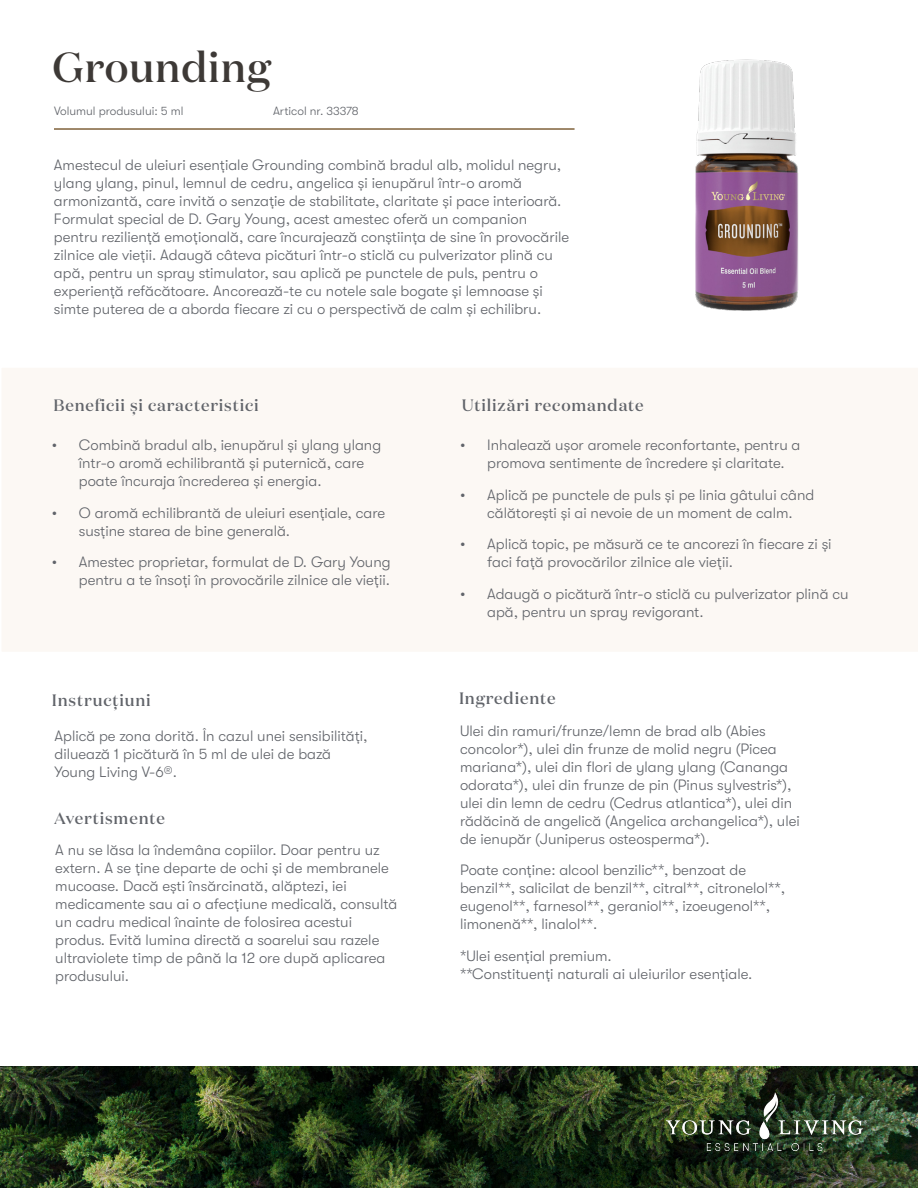
<style>
.page{position:relative;width:918px;height:1188px;background:#fff}
.page>*{position:absolute;margin:0;border:0;box-sizing:border-box;transform-origin:0 0}
.t1{font:500 42px "Domaine Display";letter-spacing:.02em;color:#3d3936}
.t2{font:500 16.5px "Domaine Display";letter-spacing:.05em;color:#61646a}
.t3{font:300 15px/18px "GT Walsheim Pro";color:#61646a}
.t4{font:300 12px "GT Walsheim Pro";color:#61646a}
</style>
<div class="page">
<div style="left:2px;top:368px;width:916px;height:283px;background:#fcf8f4"></div>
<img style="left:0;top:1066px;width:918px;height:122px">
<img style="left:666px;top:1093px;width:201px;height:58px">
<hr style="left:54px;top:128px;width:521px;height:2px;background:#80623b">
<img style="left:695px;top:60px;width:103px;height:251px">
<h1 class="t1" style="left:52px;top:40px;width:219px">Grounding</h1>
<p class="t4" style="left:54px;top:104px;width:131px">Volumul produsului: 5 ml</p>
<p class="t4" style="left:273px;top:104px;width:87px">Articol nr. 33378</p>
<p class="t3" style="left:54px;top:156px;width:517px">Amestecul de uleiuri esențiale Grounding combină bradul alb, molidul negru, ylang ylang, pinul, lemnul de cedru, angelica și ienupărul într-o aromă armonizantă, care invită o senzație de stabilitate, claritate și pace interioară.<br>Formulat special de D. Gary Young, acest amestec oferă un companion pentru reziliență emoțională, care încurajează conștiința de sine în provocările zilnice ale vieții. Adaugă câteva picături într-o sticlă cu pulverizator plină cu apă, pentru un spray stimulator, sau aplică pe punctele de puls, pentru o experiență refăcătoare. Ancorează-te cu notele sale bogate și lemnoase și simte puterea de a aborda fiecare zi cu o perspectivă de calm și echilibru.</p>
<p class="t2" style="left:53px;top:395px;width:207px">Beneficii și caracteristici</p>
<p class="t3" style="left:79px;top:436px;width:304px;text-indent:-27px">• Combină bradul alb, ienupărul și ylang ylang într-o aromă echilibrantă și puternică, care poate încuraja încrederea și energia.</p>
<p class="t3" style="left:79px;top:504px;width:308px;text-indent:-27px">• O aromă echilibrantă de uleiuri esențiale, care susține starea de bine generală.</p>
<p class="t3" style="left:52px;top:553px;width:340px;text-align:right">• Amestec proprietar, formulat de D. Gary Young pentru a te însoți în provocările zilnice ale vieții.</p>
<p class="t2" style="left:52px;top:690px;width:100px">Instrucțiuni</p>
<p class="t3" style="left:55px;top:727px;width:315px">Aplică pe zona dorită. În cazul unei sensibilități, diluează 1 picătură în 5 ml de ulei de bază<br>Young Living V-6®.</p>
<p class="t2" style="left:54px;top:807px;width:112px">Avertismente</p>
<p class="t3" style="left:55px;top:841px;width:344px">A nu se lăsa la îndemâna copiilor. Doar pentru uz extern. A se ține departe de ochi și de membranele mucoase. Dacă ești însărcinată, alăptezi, iei medicamente sau ai o afecțiune medicală, consultă un cadru medical înainte de folosirea acestui produs. Evită lumina directă a soarelui sau razele ultraviolete timp de până la 12 ore după aplicarea produsului.</p>
<p class="t2" style="left:462px;top:394px;width:184px">Utilizări recomandate</p>
<p class="t3" style="left:487px;top:436px;width:315px;text-indent:-27px">• Inhalează ușor aromele reconfortante, pentru a promova sentimente de încredere și claritate.</p>
<p class="t3" style="left:460px;top:486px;width:356px;text-align:center">• Aplică pe punctele de puls și pe linia gâtului când călătorești și ai nevoie de un moment de calm.</p>
<p class="t3" style="left:487px;top:535px;width:346px;text-indent:-27px">• Aplică topic, pe măsură ce te ancorezi în fiecare zi și faci față provocărilor zilnice ale vieții.</p>
<p class="t3" style="left:487px;top:585px;width:363px;text-indent:-27px">• Adaugă o picătură într-o sticlă cu pulverizator plină cu apă, pentru un spray revigorant.</p>
<p class="t2" style="left:459px;top:688px;width:98px">Ingrediente</p>
<p class="t3" style="left:460px;top:722px;width:341px">Ulei din ramuri/frunze/lemn de brad alb (Abies concolor*), ulei din frunze de molid negru (Picea mariana*), ulei din flori de ylang ylang (Cananga odorata*), ulei din frunze de pin (Pinus sylvestris*), ulei din lemn de cedru (Cedrus atlantica*), ulei din rădăcină de angelică (Angelica archangelica*), ulei de ienupăr (Juniperus osteosperma*).</p>
<p class="t3" style="left:460px;top:861px;width:327px">Poate conține: alcool benzilic**, benzoat de benzil**, salicilat de benzil**, citral**, citronelol**, eugenol**, farnesol**, geraniol**, izoeugenol**, limonenă**, linalol**.</p>
<p class="t3" style="left:460px;top:947px;width:294px">*Ulei esențial premium.<br>**Constituenți naturali ai uleiurilor esențiale.</p>
</div>
